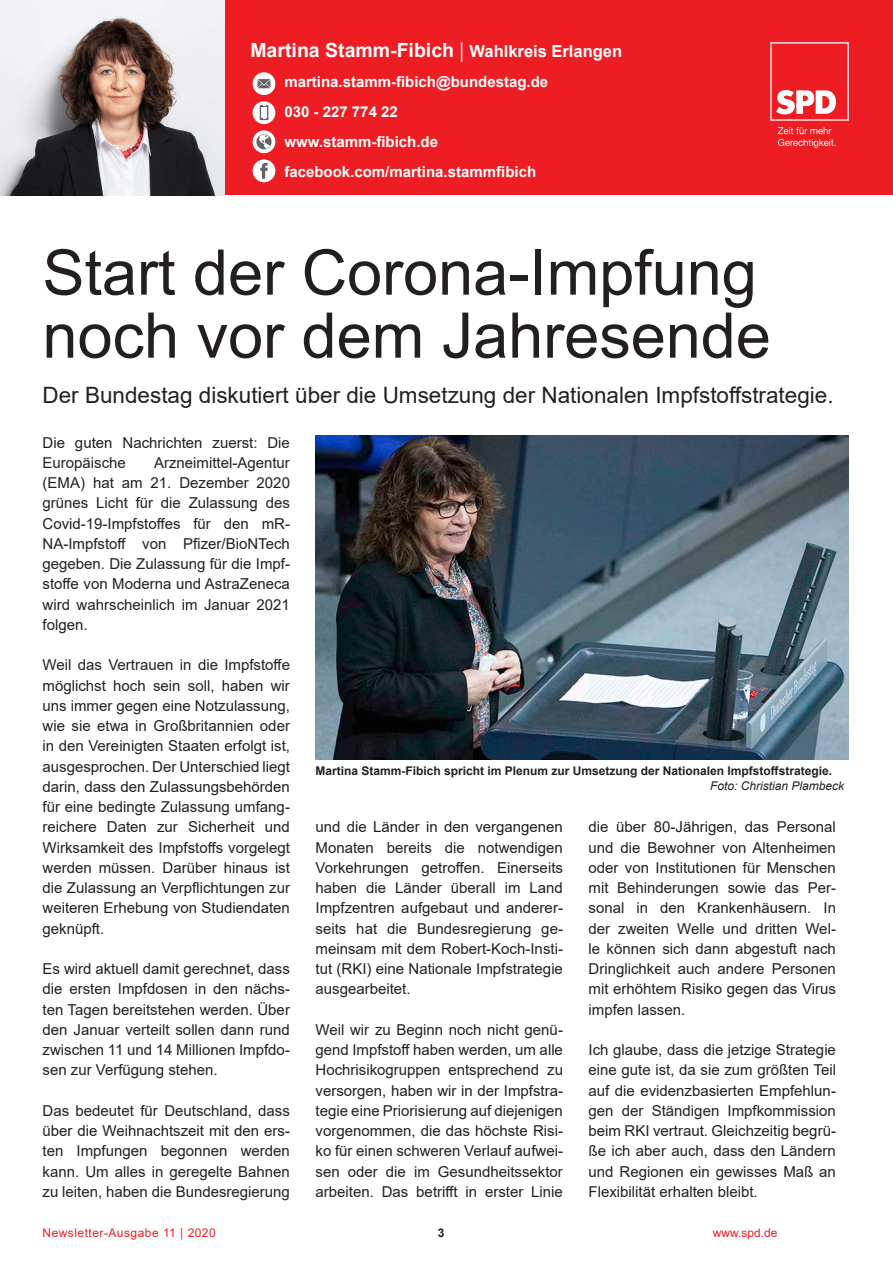
<style>
.page{position:relative;width:893px;height:1263px;background:#fff}
.page>*{position:absolute;margin:0;border:0;box-sizing:border-box;transform-origin:0 0}
.t1{font:63px/63px "Arial";color:#231f20}
.t2{font:22.5px "Arial";color:#231f20}
.t3{font:700 19.5px "Arial";color:#fff}
.t4{font:15px/20.2px "Arial";color:#231f20;text-align:justify}
.t5{font:700 15px/30px "Arial";color:#fff}
.t6{font:700 12px/15px "Arial";color:#231f20}
.t7{font:12px "Arial";letter-spacing:.04em;color:#ee1d23}
.s1{font-family:"Myriad Pro";font-weight:400}
.s2{font-size:16.5px}
.s3{font-weight:400;font-style:italic}
</style>
<div class="page">
<div style="left:172px;top:0;width:721px;height:195px;background:#ee1d23"></div>
<svg style="left:770px;top:42px;width:79px;height:79px"></svg>
<svg style="left:778px;top:127px;width:58px;height:21px"></svg>
<img style="left:0;top:0;width:225px;height:195px">
<img style="left:315px;top:436px;width:534px;height:324px">
<div style="left:253px;top:159px;width:22px;height:23px;background:#fff;border-radius:50%"></div>
<svg style="left:260px;top:163px;width:8px;height:16px"></svg>
<div style="left:253px;top:130px;width:22px;height:23px;background:#fff;border-radius:50%"></div>
<svg style="left:256px;top:134px;width:16px;height:15px"></svg>
<svg style="left:253px;top:101px;width:22px;height:23px"></svg>
<svg style="left:260px;top:105px;width:8px;height:15px"></svg>
<div style="left:261px;top:107px;width:6px;height:10px;background:#fff"></div>
<div style="left:253px;top:72px;width:22px;height:23px;background:#fff;border-radius:50%"></div>
<svg style="left:258px;top:79px;width:12px;height:9px"></svg>
<h3 class="t3" style="left:250px;top:37px;width:373px">Martina Stamm-Fibich <span class="s1">|</span> <span class="s2">Wahlkreis Erlangen</span></h3>
<p class="t5" style="left:284px;top:67px;width:265px">martina.stamm-fibich@bundestag.de<br>030 - 227 774 22 www.stamm-fibich.de facebook.com/martina.stammfibich</p>
<p class="t1" style="left:43px;top:241px;width:730px">Start der Corona-Impfung noch vor dem Jahresende</p>
<p class="t2" style="left:43px;top:380px;width:793px">Der Bundestag diskutiert über die Umsetzung der Nationalen Impfstoffstrategie.</p>
<p class="t4" style="left:43px;top:432px;width:249px">Die guten Nachrichten zuerst: Die<br>Europäische</p>
<p class="t4" style="left:43px;top:452px;width:249px;text-indent:112px">Arzneimittel-Agentur (EMA) hat am 21. Dezember 2020 grünes Licht für die Zulassung des Covid-19-Impfstoffes für den mR-NA-Impfstoff von Pfizer/BioNTech gegeben. Die Zulassung für die Impf&shy;stoffe von Moderna und AstraZeneca wird wahrscheinlich im Januar 2021 folgen.</p>
<p class="t4" style="left:43px;top:655px;width:249px">Weil das Vertrauen in die Impfstoffe möglichst hoch sein soll, haben wir uns immer gegen eine Notzulassung, wie sie etwa in Großbritannien oder in den Vereinigten Staaten erfolgt ist, ausgesprochen. Der Unterschied liegt darin, dass den Zulassungsbehörden für eine bedingte Zulassung umfang&shy;reichere Daten zur Sicherheit und Wirksamkeit des Impfstoffs vorgelegt werden müssen. Darüber hinaus ist die Zulassung an Verpflichtungen zur weiteren Erhebung von Studiendaten geknüpft.</p>
<p class="t4" style="left:43px;top:959px;width:249px">Es wird aktuell damit gerechnet, dass die ersten Impfdosen in den nächs&shy;ten Tagen bereitstehen werden. Über den Januar verteilt sollen dann rund zwischen 11 und 14 Millionen Impfdo&shy;sen zur Verfügung stehen.</p>
<p class="t4" style="left:43px;top:1100px;width:249px">Das bedeutet für Deutschland, dass über die Weihnachtszeit mit den ers&shy;ten Impfungen begonnen werden kann. Um alles in geregelte Bahnen zu leiten, haben die Bundesregierung</p>
<p class="t6" style="left:710px;top:764px;width:136px;text-indent:-395px">Martina Stamm-Fibich spricht im Plenum zur Umsetzung der Nationalen Impfstoffstrategie.<br><span class="s3">Foto: Christian Plambeck</span></p>
<p class="t4" style="left:315px;top:817px;width:249px">und die Länder in den vergangenen Monaten bereits die notwendigen Vorkehrungen getroffen. Einerseits haben die Länder überall im Land Impfzentren aufgebaut und anderer&shy;seits hat die Bundesregierung ge&shy;meinsam mit dem Robert-Koch-Insti&shy;tut (RKI) eine Nationale Impfstrategie ausgearbeitet.</p>
<p class="t4" style="left:315px;top:1019px;width:249px">Weil wir zu Beginn noch nicht genü&shy;gend Impfstoff haben werden, um alle Hochrisikogruppen entsprechend zu versorgen, haben wir in der Impfstra&shy;tegie eine Priorisierung auf diejenigen vorgenommen, die das höchste Risi&shy;ko für einen schweren Verlauf aufwei&shy;sen oder die im Gesundheitssektor arbeiten. Das betrifft in erster Linie</p>
<p class="t4" style="left:588px;top:817px;width:249px">die über 80-Jährigen, das Personal und die Bewohner von Altenheimen oder von Institutionen für Menschen mit Behinderungen sowie das Per&shy;sonal in den Krankenhäusern. In der zweiten Welle und dritten Wel&shy;le können sich dann abgestuft nach Dringlichkeit auch andere Personen mit erhöhtem Risiko gegen das Virus impfen lassen.</p>
<p class="t4" style="left:588px;top:1040px;width:249px">Ich glaube, dass die jetzige Strategie eine gute ist, da sie zum größten Teil auf die evidenzbasierten Empfehlun&shy;gen der Ständigen Impfkommission beim RKI vertraut. Gleichzeitig begrü&shy;ße ich aber auch, dass den Ländern und Regionen ein gewisses Maß an Flexibilität erhalten bleibt.</p>
<p class="t7" style="left:43px;top:1225px;width:175px">Newsletter-Ausgabe 11 | 2020</p>
<p class="t6" style="left:438px;top:1226px;width:8px">3</p>
<p class="t7" style="left:713px;top:1225px;width:66px">www.spd.de</p>
</div>
